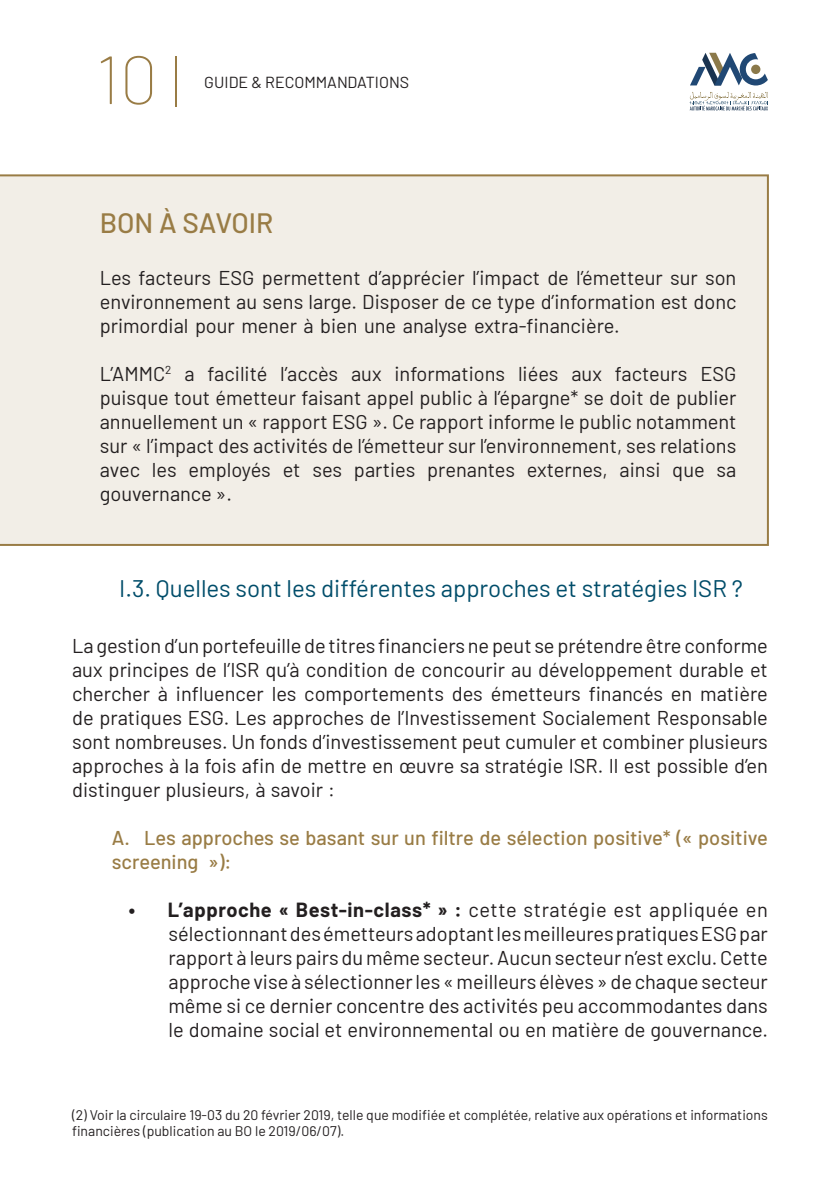
<style>
.page{position:relative;width:840px;height:1191px;background:#fff}
.page>*{position:absolute;margin:0;border:0;box-sizing:border-box;transform-origin:0 0}
.t1{font:100 68px "Barlow";color:#997c45}
.t2{font:500 28px "Barlow";color:#997c45}
.t3{font:24px "Barlow";color:#014d6a}
.t4{font:20px/24px "Barlow";color:#231f20;text-align:justify}
.t5{font:500 20px/24px "Barlow";color:#997c45}
.t6{font:16px "Barlow";color:#231f20}
.t7{font:14px/16.8px "Barlow";color:#231f20}
.s1{font-weight:700}
</style>
<div class="page">
<svg style="left:690px;top:53px;width:77px;height:32px"></svg>
<svg style="left:750px;top:65px;width:10px;height:9px"></svg>
<svg style="left:689px;top:92px;width:78px;height:18px"></svg>
<hr style="left:175px;top:56px;width:1px;height:51px;background:#997c45">
<div style="left:0;top:174px;width:768px;height:372px;background:#f2eee7"></div>
<h1 class="t1" style="left:96px;top:31px;width:63px">10</h1>
<p class="t6" style="left:204px;top:70px;width:206px">GUIDE &amp; RECOMMANDATIONS</p>
<h2 class="t2" style="left:100px;top:202px;width:175px">BON À SAVOIR</h2>
<p class="t4" style="left:100px;top:264px;width:637px">Les facteurs ESG permettent d’apprécier l’impact de l’émetteur sur son environnement au sens large. Disposer de ce type d’information est donc primordial pour mener à bien une analyse extra-financière.</p>
<p class="t4" style="left:100px;top:360px;width:638px">L’AMMC<sup>2</sup> a facilité l’accès aux informations liées aux facteurs ESG puisque tout émetteur faisant appel public à l’épargne* se doit de publier annuellement un « rapport ESG ». Ce rapport informe le public notamment sur « l’impact des activités de l’émetteur sur l’environnement, ses relations avec les employés et ses parties prenantes externes, ainsi que sa gouvernance ».</p>
<p class="t3" style="left:119px;top:571px;width:625px">I.3. Quelles sont les différentes approches et stratégies ISR ?</p>
<p class="t4" style="left:72px;top:632px;width:697px">La gestion d’un portefeuille de titres financiers ne peut se prétendre être conforme aux principes de l’ISR qu’à condition de concourir au développement durable et chercher à influencer les comportements des émetteurs financés en matière de pratiques ESG. Les approches de l’Investissement Socialement Responsable sont nombreuses. Un fonds d’investissement peut cumuler et combiner plusieurs approches à la fois afin de mettre en œuvre sa stratégie ISR. Il est possible d’en distinguer plusieurs, à savoir :</p>
<p class="t5" style="left:112px;top:824px;width:657px">A. Les approches se basant sur un filtre de sélection positive* (« positive screening »):</p>
<p class="t4" style="left:168px;top:896px;width:600px;text-indent:-40px"><span class="s1">• L’approche « Best-in-class* » :</span> cette stratégie est appliquée en sélectionnant des émetteurs adoptant les meilleures pratiques ESG par rapport à leurs pairs du même secteur. Aucun secteur n’est exclu. Cette approche vise à sélectionner les « meilleurs élèves » de chaque secteur même si ce dernier concentre des activités peu accommodantes dans le domaine social et environnemental ou en matière de gouvernance.</p>
<p class="t7" style="left:72px;top:1105px;width:697px">(2) Voir la circulaire 19-03 du 20 février 2019, telle que modifiée et complétée, relative aux opérations et informations financières (publication au BO le 2019/06/07).</p>
</div>
